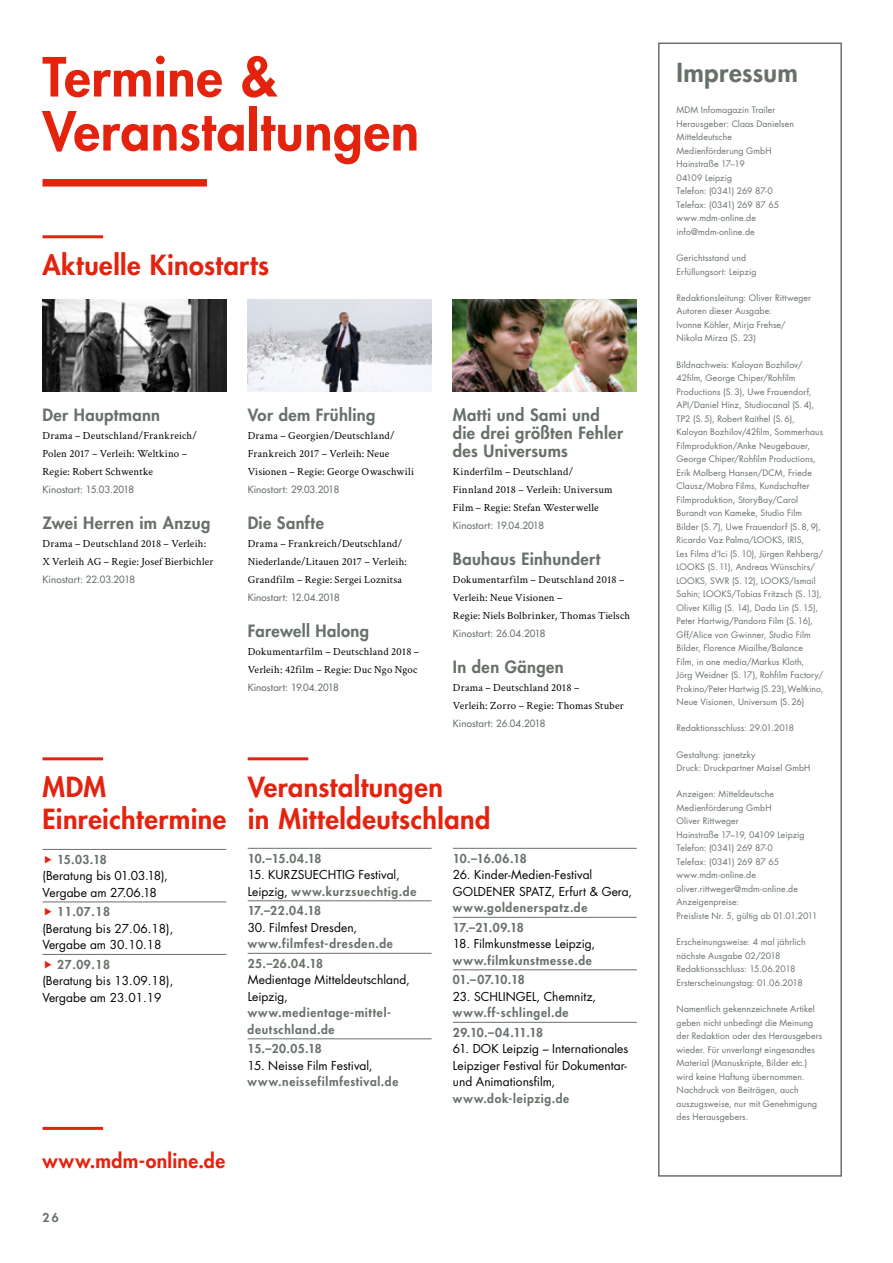
<style>
.page{position:relative;width:893px;height:1263px;background:#fff}
.page>*{position:absolute;margin:0;border:0;box-sizing:border-box;transform-origin:0 0}
.t1{font:800 52.5px/54px "Futura Std";letter-spacing:.015em;color:#e4230e}
.t2{font:800 27px/31.5px "Futura Std";letter-spacing:.02em;color:#e4230e}
.t3{font:800 25.5px "Futura Std";letter-spacing:.015em;color:#677169}
.t4{font:800 19.5px "Futura Std";letter-spacing:.02em;color:#e4230e}
.t5{font:800 16.5px/18px "Futura Std";letter-spacing:.02em;color:#677169}
.t6{font:12px/16.5px "Futura Std";color:#000}
.t7{font:800 12px/19.5px "Futura Std";letter-spacing:.055em;color:#677169}
.t8{font:10.8px/18px "Crimson Text";letter-spacing:.015em;color:#000}
.t9{font:500 9.75px "Futura Std";letter-spacing:.01em;color:#677169}
.t10{font:8.7px/13.5px "Futura Std";letter-spacing:.01em;color:#677169}
.s1{font-weight:800;color:#677169}
</style>
<div class="page">
<div style="left:658px;top:43px;width:184px;height:1134px;border:2px solid #677169"></div>
<hr style="left:43px;top:235px;width:60px;height:3px;background:#e4230e">
<img style="left:43px;top:299px;width:183px;height:93px">
<img style="left:248px;top:299px;width:184px;height:93px">
<img style="left:453px;top:299px;width:184px;height:93px">
<hr style="left:43px;top:757px;width:60px;height:3px;background:#e4230e">
<hr style="left:43px;top:849px;width:183px;height:1px;background:#677169">
<hr style="left:43px;top:902px;width:183px;height:1px;background:#677169">
<hr style="left:43px;top:954px;width:183px;height:1px;background:#677169">
<hr style="left:43px;top:1127px;width:60px;height:3px;background:#e4230e">
<hr style="left:248px;top:757px;width:60px;height:3px;background:#e4230e">
<hr style="left:248px;top:848px;width:184px;height:1px;background:#677169">
<hr style="left:248px;top:900px;width:184px;height:1px;background:#677169">
<hr style="left:248px;top:953px;width:184px;height:1px;background:#677169">
<hr style="left:248px;top:1038px;width:184px;height:1px;background:#677169">
<hr style="left:453px;top:848px;width:184px;height:1px;background:#677169">
<hr style="left:453px;top:917px;width:184px;height:1px;background:#677169">
<hr style="left:453px;top:969px;width:184px;height:1px;background:#677169">
<hr style="left:453px;top:1022px;width:184px;height:1px;background:#677169">
<div style="left:43px;top:179px;width:164px;height:8px;background:#e4230e"></div>
<h1 class="t1" style="left:43px;top:50px;width:378px">Termine &amp;<br>Veranstaltungen</h1>
<h2 class="t2" style="left:43px;top:249px;width:228px">Aktuelle Kinostarts</h2>
<h3 class="t5" style="left:43px;top:405px;width:119px">Der Hauptmann</h3>
<p class="t8" style="left:43px;top:426px;width:156px">Drama – Deutschland/Frankreich/<br>Polen 2017 – Verleih: Weltkino –<br>Regie: Robert Schwentke</p>
<p class="t9" style="left:43px;top:483px;width:93px">Kinostart: 15.03.2018</p>
<h3 class="t5" style="left:43px;top:513px;width:169px">Zwei Herren im Anzug</h3>
<p class="t8" style="left:43px;top:534px;width:173px">Drama – Deutschland 2018 – Verleih:<br>X Verleih AG – Regie: Josef Bierbichler</p>
<p class="t9" style="left:43px;top:573px;width:94px">Kinostart: 22.03.2018</p>
<h3 class="t5" style="left:248px;top:405px;width:129px">Vor dem Frühling</h3>
<p class="t8" style="left:248px;top:426px;width:168px">Drama – Georgien/Deutschland/<br>Frankreich 2017 – Verleih: Neue<br>Visionen – Regie: George Owaschwili</p>
<p class="t9" style="left:248px;top:483px;width:93px">Kinostart: 29.03.2018</p>
<h3 class="t5" style="left:248px;top:513px;width:78px">Die Sanfte</h3>
<p class="t8" style="left:248px;top:534px;width:161px">Drama – Frankreich/Deutschland/<br>Niederlande/Litauen 2017 – Verleih:<br>Grandfilm – Regie: Sergei Loznitsa</p>
<p class="t9" style="left:248px;top:591px;width:94px">Kinostart: 12.04.2018</p>
<h3 class="t5" style="left:248px;top:621px;width:123px">Farewell Halong</h3>
<p class="t8" style="left:248px;top:642px;width:173px">Dokumentarfilm – Deutschland 2018 –<br>Verleih: 42film – Regie: Duc Ngo Ngoc</p>
<p class="t9" style="left:248px;top:681px;width:93px">Kinostart: 19.04.2018</p>
<h3 class="t5" style="left:453px;top:405px;width:172px">Matti und Sami und die drei größten Fehler des Universums</h3>
<p class="t8" style="left:453px;top:462px;width:161px">Kinderfilm – Deutschland/<br>Finnland 2018 – Verleih: Universum<br>Film – Regie: Stefan Westerwelle</p>
<p class="t9" style="left:453px;top:519px;width:93px">Kinostart: 19.04.2018</p>
<h3 class="t5" style="left:453px;top:549px;width:149px">Bauhaus Einhundert</h3>
<p class="t8" style="left:453px;top:570px;width:179px">Dokumentarfilm – Deutschland 2018 –<br>Verleih: Neue Visionen –<br>Regie: Niels Bolbrinker, Thomas Tielsch</p>
<p class="t9" style="left:453px;top:627px;width:94px">Kinostart: 26.04.2018</p>
<h3 class="t5" style="left:453px;top:657px;width:112px">In den Gängen</h3>
<p class="t8" style="left:453px;top:678px;width:172px">Drama – Deutschland 2018 –<br>Verleih: Zorro – Regie: Thomas Stuber</p>
<p class="t9" style="left:453px;top:717px;width:94px">Kinostart: 26.04.2018</p>
<h2 class="t2" style="left:43px;top:771px;width:185px">MDM<br>Einreichtermine</h2>
<h3 class="t7" style="left:57px;top:849px;width:51px">15.03.18</h3>
<h3 class="t6" style="left:43px;top:867px;width:127px">(Beratung bis 01.03.18),<br>Vergabe am 27.06.18</h3>
<h3 class="t7" style="left:57px;top:902px;width:54px">11.07.18</h3>
<h3 class="t6" style="left:43px;top:920px;width:132px">(Beratung bis 27.06.18),<br>Vergabe am 30.10.18</h3>
<h3 class="t7" style="left:57px;top:954px;width:54px">27.09.18</h3>
<h3 class="t6" style="left:43px;top:972px;width:132px">(Beratung bis 13.09.18),<br>Vergabe am 23.01.19</h3>
<h3 class="t4" style="left:43px;top:1148px;width:184px">www.mdm-online.de</h3>
<h3 class="t7" style="left:43px;top:1208px;width:18px">26</h3>
<h2 class="t2" style="left:248px;top:771px;width:244px">Veranstaltungen<br>in Mitteldeutschland</h2>
<h3 class="t7" style="left:248px;top:848px;width:75px">10.–15.04.18</h3>
<h3 class="t6" style="left:248px;top:866px;width:170px">15. KURZSUECHTIG Festival,<br>Leipzig, <span class="s1">www.kurzsuechtig.de</span></h3>
<h3 class="t7" style="left:248px;top:901px;width:75px">17.–22.04.18</h3>
<h3 class="t6" style="left:248px;top:919px;width:111px">30. Filmfest Dresden,</h3>
<h3 class="t7" style="left:248px;top:934px;width:147px">www.filmfest-dresden.de<br>25.–26.04.18</h3>
<h3 class="t6" style="left:248px;top:971px;width:164px">Medientage Mitteldeutschland,<br>Leipzig,</h3>
<h3 class="t7" style="left:248px;top:1004px;width:145px;line-height:16.5px">www.medientage-mittel&shy;deutschland.de</h3>
<h3 class="t7" style="left:248px;top:1039px;width:76px">15.–20.05.18</h3>
<h3 class="t6" style="left:248px;top:1057px;width:126px">15. Neisse Film Festival,</h3>
<h3 class="t7" style="left:248px;top:1072px;width:152px">www.neissefilmfestival.de</h3>
<h3 class="t7" style="left:453px;top:848px;width:75px">10.–16.06.18</h3>
<h3 class="t6" style="left:453px;top:866px;width:181px">26. Kinder-Medien-Festival<br>GOLDENER SPATZ, Erfurt &amp; Gera,</h3>
<h3 class="t7" style="left:453px;top:898px;width:136px">www.goldenerspatz.de<br>17.–21.09.18</h3>
<h3 class="t6" style="left:453px;top:935px;width:144px">18. Filmkunstmesse Leipzig,</h3>
<h3 class="t7" style="left:453px;top:950px;width:141px">www.filmkunstmesse.de<br>01.–07.10.18</h3>
<h3 class="t6" style="left:453px;top:988px;width:145px">23. SCHLINGEL, Chemnitz,</h3>
<h3 class="t7" style="left:453px;top:1003px;width:117px">www.ff-schlingel.de<br>29.10.–04.11.18</h3>
<h3 class="t6" style="left:453px;top:1040px;width:177px;text-align:justify">61. DOK Leipzig – Internationales Leipziger Festival für Dokumentar&shy;und Animationsfilm,</h3>
<h3 class="t7" style="left:453px;top:1088px;width:118px">www.dok-leipzig.de</h3>
<h3 class="t3" style="left:676px;top:57px;width:123px">Impressum</h3>
<p class="t10" style="left:676px;top:103px;width:119px">MDM Infomagazin Trailer<br>Herausgeber: Claas Danielsen<br>Mitteldeutsche<br>Medienförderung GmbH<br>Hainstraße 17–19<br>04109 Leipzig<br>Telefon: (0341) 269 87-0<br>Telefax: (0341) 269 87 65 www.mdm-online.de info@mdm-online.de</p>
<p class="t10" style="left:676px;top:251px;width:81px">Gerichtsstand und<br>Erfüllungsort: Leipzig</p>
<p class="t10" style="left:676px;top:291px;width:136px">Redaktionsleitung: Oliver Rittweger<br>Autoren dieser Ausgabe:<br>Ivonne Köhler, Mirja Frehse/<br>Nikola Mirza (S. 23)</p>
<p class="t10" style="left:676px;top:358px;width:148px">Bildnachweis: Kaloyan Bozhilov/ 42film, George Chiper/Rohfilm Productions (S. 3), Uwe Frauendorf, API/Daniel Hinz, Studiocanal (S. 4), TP2 (S. 5), Robert Raithel (S. 6), Kaloyan Bozhilov/42film, Sommerhaus Filmproduktion/Anke Neugebauer, George Chiper/Rohfilm Productions, Erik Molberg Hansen/DCM, Friede Clausz/Mobra Films, Kundschafter Filmproduktion, StoryBay/Carol Burandt von Kameke, Studio Film Bilder (S. 7), Uwe Frauendorf (S. 8, 9), Ricardo Vaz Palma/LOOKS, IRIS,<br>Les Films d‘Ici (S. 10), Jürgen Rehberg/ LOOKS (S. 11), Andreas Wünschirs/ LOOKS, SWR (S. 12), LOOKS/Ismail Sahin; LOOKS/Tobias Fritzsch (S. 13), Oliver Killig (S. 14), Dada Lin (S. 15), Peter Hartwig/Pandora Film (S. 16), Gff/Alice von Gwinner, Studio Film Bilder, Florence Miailhe/Balance<br>Film, in one media/Markus Kloth,<br>Jörg Weidner (S. 17), Rohfilm Factory/ Prokino/Peter Hartwig (S.23), Weltkino, Neue Visionen, Universum (S. 26)</p>
<p class="t10" style="left:676px;top:721px;width:119px">Redaktionsschluss: 29.01.2018</p>
<p class="t10" style="left:676px;top:748px;width:135px">Gestaltung: janetzky<br>Druck: Druckpartner Maisel GmbH</p>
<p class="t10" style="left:676px;top:788px;width:142px">Anzeigen: Mitteldeutsche<br>Medienförderung GmbH<br>Oliver Rittweger<br>Hainstraße 17–19, 04109 Leipzig<br>Telefon: (0341) 269 87-0<br>Telefax: (0341) 269 87 65 www.mdm-online.de oliver.rittweger@mdm-online.de<br>Anzeigenpreise:<br>Preisliste Nr. 5, gültig ab 01.01.2011</p>
<p class="t10" style="left:676px;top:935px;width:131px">Erscheinungsweise: 4 mal jährlich nächste Ausgabe 02/2018<br>Redaktionsschluss: 15.06.2018<br>Ersterscheinungstag: 01.06.2018</p>
<p class="t10" style="left:676px;top:1002px;width:147px">Namentlich gekennzeichnete Artikel geben nicht unbedingt die Meinung der Redaktion oder des Herausgebers wieder. Für unverlangt eingesandtes Material (Manuskripte, Bilder etc.) wird keine Haftung übernommen.<br>Nachdruck von Beiträgen, auch auszugsweise, nur mit Genehmigung des Herausgebers.</p>
</div>
